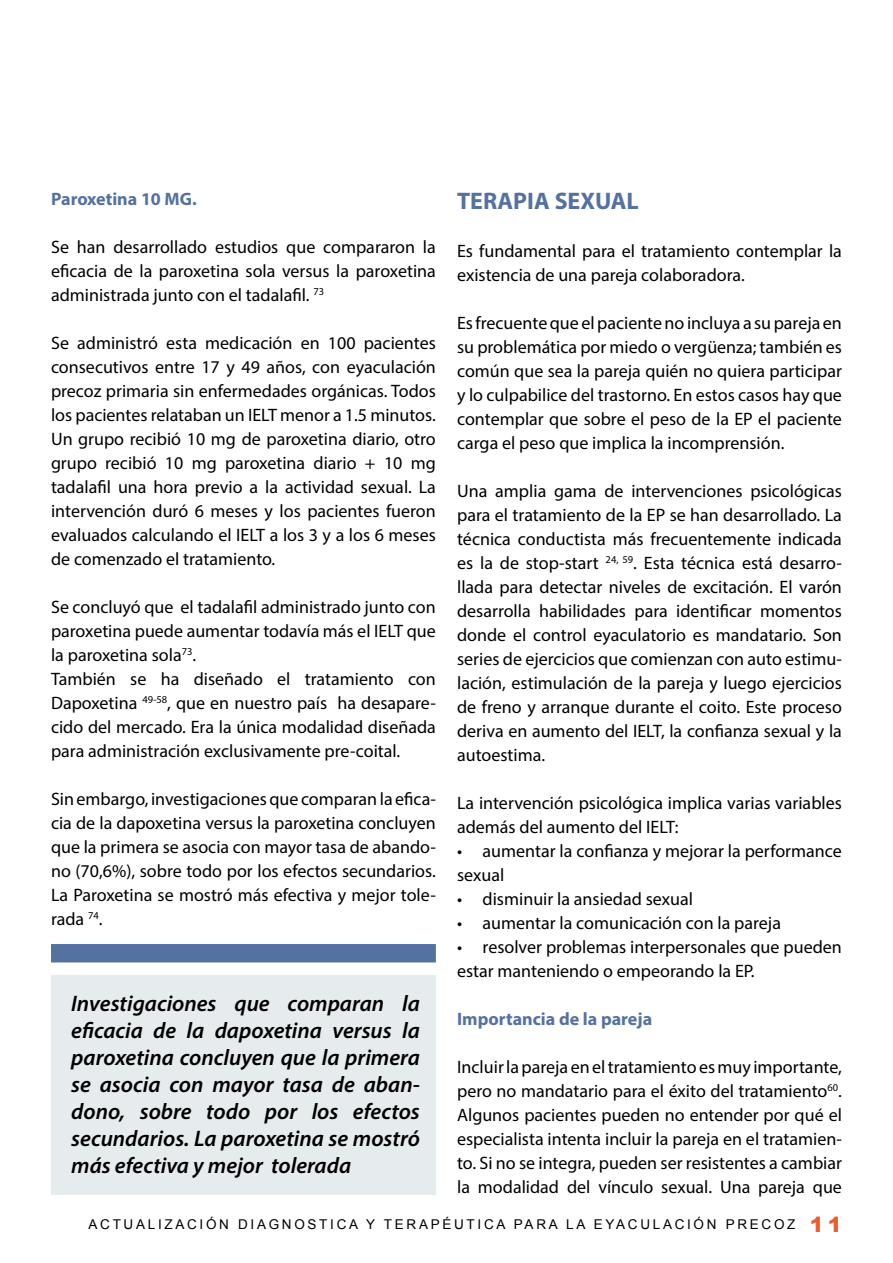
<style>
.page{position:relative;width:893px;height:1263px;background:#fff}
.page>*{position:absolute;margin:0;border:0;box-sizing:border-box;transform-origin:0 0}
.t1{font:700 24px "Myriad Pro";color:#5571a1}
.t2{font:italic 600 22.5px/27px "Myriad Pro";color:#000;text-align:justify}
.t3{font:18px/24px "Myriad Pro";color:#000;text-align:justify}
.t4{font:700 18px "Myriad Pro";color:#5571a1}
.t5{font:13.5px "Arial";letter-spacing:.2em;color:#000}
.s1{font-weight:900;font-size:21px;color:#f15a29}
</style>
<div class="page">
<div style="left:51px;top:975px;width:385px;height:220px;background:#e6ebee"></div>
<div style="left:51px;top:944px;width:385px;height:18px;background:#5571a1"></div>
<p class="t4" style="left:51px;top:187px;width:147px">Paroxetina 10 MG.</p>
<p class="t3" style="left:51px;top:235px;width:386px">Se han desarrollado estudios que compararon la eficacia de la paroxetina sola versus la paroxetina administrada junto con el tadalafil. <sup>73</sup></p>
<p class="t3" style="left:51px;top:331px;width:386px">Se administró esta medicación en 100 pacientes consecutivos entre 17 y 49 años, con eyaculación precoz primaria sin enfermedades orgánicas. Todos los pacientes relataban un IELT menor a 1.5 minutos.<br>Un grupo recibió 10 mg de paroxetina diario, otro grupo recibió 10 mg paroxetina diario + 10 mg tadalafil una hora previo a la actividad sexual. La intervención duró 6 meses y los pacientes fueron evaluados calculando el IELT a los 3 y a los 6 meses de comenzado el tratamiento.</p>
<p class="t3" style="left:51px;top:594px;width:386px;text-align:left">Se concluyó que el tadalafil administrado junto con paroxetina puede aumentar todavía más el IELT que la paroxetina sola<sup>73</sup>.<br>También se ha diseñado el tratamiento con Dapoxetina <sup>49-58</sup>, que en nuestro país ha desapare&shy;cido del mercado. Era la única modalidad diseñada para administración exclusivamente pre-coital.</p>
<p class="t3" style="left:51px;top:787px;width:386px">Sin embargo, investigaciones que comparan la efica&shy;cia de la dapoxetina versus la paroxetina concluyen que la primera se asocia con mayor tasa de abando&shy;no (70,6%), sobre todo por los efectos secundarios.<br>La Paroxetina se mostró más efectiva y mejor tole&shy;rada <sup>74</sup>.</p>
<p class="t2" style="left:71px;top:989px;width:350px">Investigaciones que comparan la eficacia de la dapoxetina versus la paroxetina concluyen que la primera se asocia con mayor tasa de aban&shy;dono, sobre todo por los efectos secundarios. La paroxetina se mostró más efectiva y mejor tolerada</p>
<h1 class="t1" style="left:457px;top:186px;width:183px">TERAPIA SEXUAL</h1>
<p class="t3" style="left:457px;top:239px;width:386px">Es fundamental para el tratamiento contemplar la existencia de una pareja colaboradora.</p>
<p class="t3" style="left:457px;top:311px;width:386px">Es frecuente que el paciente no incluya a su pareja en su problemática por miedo o vergüenza; también es común que sea la pareja quién no quiera participar y lo culpabilice del trastorno. En estos casos hay que contemplar que sobre el peso de la EP el paciente carga el peso que implica la incomprensión.</p>
<p class="t3" style="left:457px;top:479px;width:386px">Una amplia gama de intervenciones psicológicas para el tratamiento de la EP se han desarrollado. La técnica conductista más frecuentemente indicada es la de stop-start <sup>24,</sup> <sup>59</sup>. Esta técnica está desarro&shy;llada para detectar niveles de excitación. El varón desarrolla habilidades para identificar momentos donde el control eyaculatorio es mandatario. Son series de ejercicios que comienzan con auto estimu&shy;lación, estimulación de la pareja y luego ejercicios de freno y arranque durante el coito. Este proceso deriva en aumento del IELT, la confianza sexual y la autoestima.</p>
<p class="t3" style="left:457px;top:791px;width:386px">La intervención psicológica implica varias variables además del aumento del IELT:</p>
<p class="t3" style="left:457px;top:839px;width:386px">• aumentar la confianza y mejorar la performance sexual</p>
<p class="t3" style="left:457px;top:887px;width:237px">• disminuir la ansiedad sexual</p>
<p class="t3" style="left:457px;top:911px;width:325px">• aumentar la comunicación con la pareja</p>
<p class="t3" style="left:457px;top:935px;width:386px">• resolver problemas interpersonales que pueden estar manteniendo o empeorando la EP.</p>
<p class="t4" style="left:457px;top:1007px;width:197px">Importancia de la pareja</p>
<p class="t3" style="left:457px;top:1055px;width:386px">Incluir la pareja en el tratamiento es muy importante, pero no mandatario para el éxito del tratamiento<sup>60</sup>.<br>Algunos pacientes pueden no entender por qué el especialista intenta incluir la pareja en el tratamien&shy;to. Si no se integra, pueden ser resistentes a cambiar la modalidad del vínculo sexual. Una pareja que</p>
<p class="t5" style="left:89px;top:1216px;width:755px">ACTUALIZACIÓN DIAGNOSTICA Y TERAPÉUTICA PARA LA EYACULACIÓN PRECOZ <span class="s1">11</span></p>
</div>
